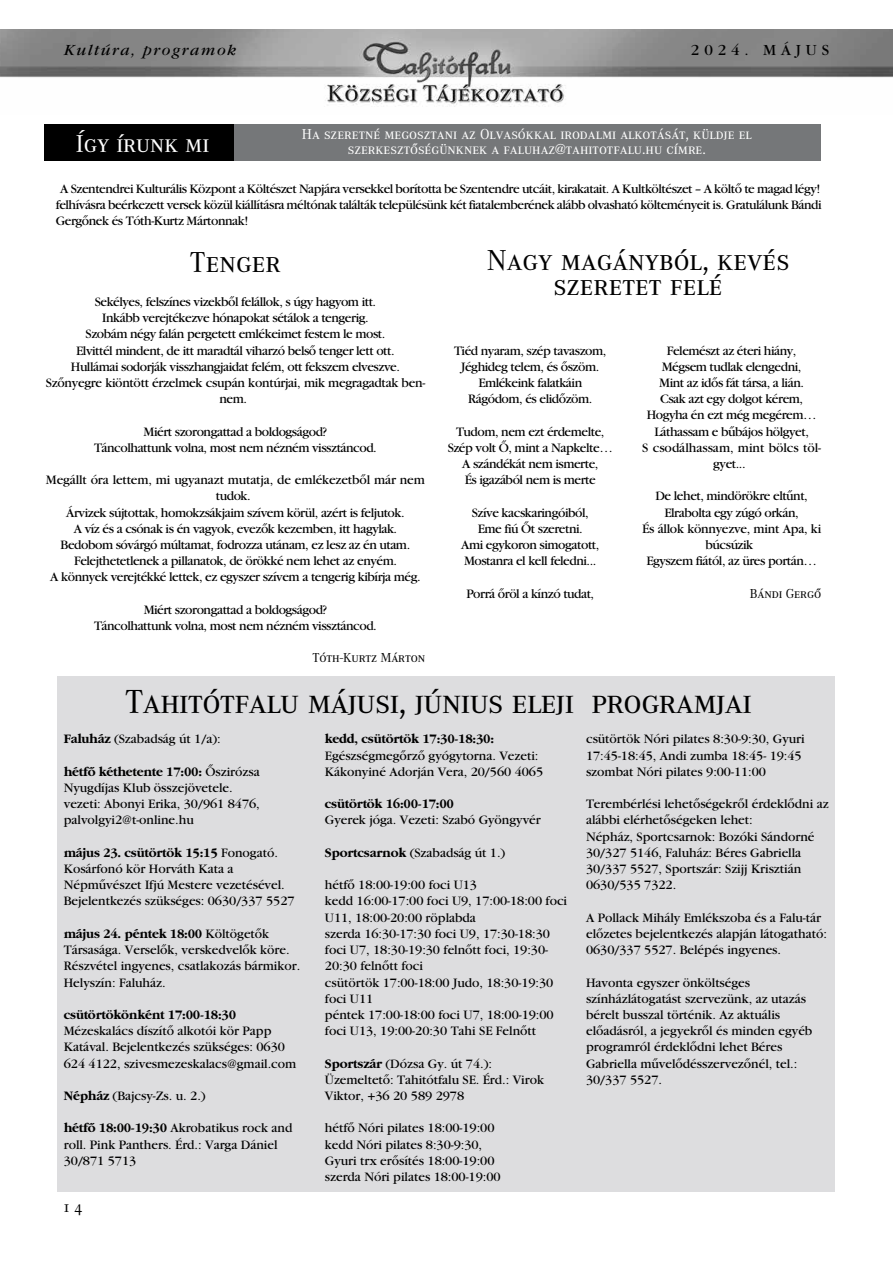
<style>
.page{position:relative;width:893px;height:1263px;background:#fff}
.page>*{position:absolute;margin:0;border:0;box-sizing:border-box;transform-origin:0 0}
.t1{font:34.5px "Corpo ASC Reg H";letter-spacing:-.015em;color:#000}
.t2{font:29.85px/25.5px "Corpo ASC Reg H";color:#000;text-align:center}
.t3{font:25.5px "Corpo ASC Reg H";color:#fff}
.t4{font:16.2px "Garamond Book Italic Hun";letter-spacing:.1em;color:#000}
.t5{font:16.2px "Garamond Book Hun";letter-spacing:.3em;color:#000}
.t6{font:16.2px "Corpo ASC Reg H";color:#000}
.t7{font:15px/14.5px "Corpo ASC Reg H";color:#fff;text-align:center}
.t8{font:13.5px/16.2px "Garamond Book Hun";letter-spacing:-.005em;color:#000}
.t9{font:13.5px/16.2px "Garamond Book Hun";letter-spacing:-.035em;color:#000;text-align:center}
.t10{font:13.5px "Garamond Bold Hun";letter-spacing:-.015em;color:#000}
.t11{font:13.5px "Corpo ASC Reg H";letter-spacing:-.01em;color:#000}
.s1{font-family:"Garamond Bold Hun"}
.s2{font-family:"Garamond Book Hun"}
</style>
<div class="page">
<img style="left:0;top:30px;width:893px;height:77px">
<div style="left:57px;top:676px;width:777px;height:515px;background:#dddddf"></div>
<div style="left:233px;top:125px;width:588px;height:36px;background:#757779"></div>
<div style="left:45px;top:125px;width:189px;height:36px;background:#000"></div>
<p class="t4" style="left:64px;top:41px;width:174px">Kultúra, programok</p>
<p class="t5" style="left:691px;top:40px;width:140px">2024. MÁJUS</p>
<h3 class="t3" style="left:76px;top:129px;width:135px">Így írunk mi</h3>
<p class="t7" style="left:302px;top:128px;width:451px">Ha szeretné megosztani az Olvasókkal irodalmi alkotását, küldje el szerkesztôségünknek a faluhaz@tahitotfalu.hu címre.</p>
<p class="t8" style="left:56px;top:180px;width:767px;text-align:justify;text-indent:4px">A Szentendrei Kulturális Központ a Költészet Napjára versekkel borította be Szentendre utcáit, kirakatait. A Kultköltészet – A költô te magad légy! felhívásra beérkezett versek közül kiállításra méltónak találták településünk két fiatalemberének alább olvasható költeményeit is. Gratulálunk Bándi Gergônek és Tóth-Kurtz Mártonnak!</p>
<h2 class="t2" style="left:190px;top:250px;width:92px">Tenger</h2>
<h2 class="t2" style="left:487px;top:248px;width:304px">Nagy magányból, kevés szeretet felé</h2>
<p class="t9" style="left:46px;top:294px;width:381px">Sekélyes, felszínes vizekbôl felállok, s úgy hagyom itt.<br>Inkább verejtékezve hónapokat sétálok a tengerig.<br>Szobám négy falán pergetett emlékeimet festem le most.<br>Elvittél mindent, de itt maradtál viharzó belsô tenger lett ott.<br>Hullámai sodorják visszhangjaidat felém, ott fekszem elveszve.<br>Szônyegre kiöntött érzelmek csupán kontúrjai, mik megragadtak ben&shy;nem.</p>
<p class="t9" style="left:94px;top:423px;width:284px">Miért szorongattad a boldogságod?<br>Táncolhattunk volna, most nem nézném vissztáncod.</p>
<p class="t9" style="left:46px;top:472px;width:380px">Megállt óra lettem, mi ugyanazt mutatja, de emlékezetbôl már nem tudok.<br>Árvizek sújtottak, homokzsákjaim szívem körül, azért is feljutok.<br>A víz és a csónak is én vagyok, evezôk kezemben, itt hagylak.<br>Bedobom sóvárgó múltamat, fodrozza utánam, ez lesz az én utam.<br>Felejthetetlenek a pillanatok, de örökké nem lehet az enyém.<br>A könnyek verejtékké lettek, ez egyszer szívem a tengerig kibírja még.</p>
<p class="t9" style="left:94px;top:601px;width:284px">Miért szorongattad a boldogságod?<br>Táncolhattunk volna, most nem nézném vissztáncod.</p>
<p class="t11" style="left:312px;top:651px;width:114px">Tóth-Kurtz Márton</p>
<p class="t9" style="left:454px;top:342px;width:154px">Tiéd nyaram, szép tavaszom,<br>Jéghideg telem, és ôszöm.<br>Emlékeink falatkáin<br>Rágódom, és elidôzöm.</p>
<p class="t9" style="left:448px;top:423px;width:167px">Tudom, nem ezt érdemelte,<br>Szép volt Ô, mint a Napkelte…<br>A szándékát nem ismerte,<br>És igazából nem is merte</p>
<p class="t9" style="left:461px;top:504px;width:140px">Szíve kacskaringóiból,<br>Eme fiú Ôt szeretni.<br>Ami egykoron simogatott,<br>Mostanra el kell feledni...</p>
<p class="t9" style="left:466px;top:585px;width:129px">Porrá ôröl a kínzó tudat,</p>
<p class="t9" style="left:642px;top:342px;width:180px">Felemészt az éteri hiány,<br>Mégsem tudlak elengedni,<br>Mint az idôs fát társa, a lián.<br>Csak azt egy dolgot kérem,<br>Hogyha én ezt még megérem…<br>Láthassam e bûbájos hölgyet,<br>S csodálhassam, mint bölcs töl&shy;gyet...</p>
<p class="t9" style="left:642px;top:488px;width:180px">De lehet, mindörökre eltûnt,<br>Elrabolta egy zúgó orkán,<br>És állok könnyezve, mint Apa, ki búcsúzik<br>Egyszem fiától, az üres portán…</p>
<p class="t11" style="left:750px;top:586px;width:73px">Bándi Gergô</p>
<h1 class="t1" style="left:125px;top:682px;width:628px">Tahitótfalu májusi, június eleji programjai</h1>
<p class="t8" style="left:64px;top:731px;width:158px"><span class="s1">Faluház</span> (Szabadság út 1/a):</p>
<p class="t10" style="left:64px;top:764px;width:197px">hétfô kéthetente 17:00: <span class="s2">Ôszirózsa</span></p>
<p class="t8" style="left:64px;top:780px;width:198px">Nyugdíjas Klub összejövetele. vezeti: Abonyi Erika, 30/961 8476, palvolgyi2@t-online.hu</p>
<p class="t10" style="left:64px;top:845px;width:216px">május 23. csütörtök 15:15 <span class="s2">Fonogató.</span></p>
<p class="t8" style="left:64px;top:861px;width:232px">Kosárfonó kör Horváth Kata a<br>Népmûvészet Ifjú Mestere vezetésével.<br>Bejelentkezés szükséges: 0630/337 5527</p>
<p class="t10" style="left:64px;top:926px;width:207px">május 24. péntek 18:00 <span class="s2">Költögetôk</span></p>
<p class="t8" style="left:64px;top:942px;width:238px">Társasága. Verselôk, verskedvelôk köre.<br>Részvétel ingyenes, csatlakozás bármikor.<br>Helyszín: Faluház.</p>
<p class="t10" style="left:64px;top:1007px;width:174px">csütörtökönként 17:00-18:30</p>
<p class="t8" style="left:64px;top:1023px;width:234px">Mézeskalács díszítô alkotói kör Papp<br>Katával. Bejelentkezés szükséges: 0630<br>624 4122, szivesmezeskalacs@gmail.com</p>
<p class="t8" style="left:64px;top:1087px;width:143px"><span class="s1">Népház</span> (Bajcsy-Zs. u. 2.)</p>
<p class="t8" style="left:64px;top:1120px;width:230px"><span class="s1">hétfô 18:00-19:30</span> Akrobatikus rock and roll. Pink Panthers. Érd.: Varga Dániel<br>30/871 5713</p>
<p class="t6" style="left:64px;top:1197px;width:20px">1 4</p>
<p class="t10" style="left:325px;top:732px;width:171px">kedd, csütörtök 17:30-18:30:</p>
<p class="t8" style="left:325px;top:747px;width:220px">Egészségmegôrzô gyógytorna. Vezeti:<br>Kákonyiné Adorján Vera, 20/560 4065</p>
<p class="t10" style="left:325px;top:796px;width:131px">csütörtök 16:00-17:00</p>
<p class="t8" style="left:325px;top:812px;width:217px">Gyerek jóga. Vezeti: Szabó Gyöngyvér</p>
<p class="t8" style="left:325px;top:844px;width:182px"><span class="s1">Sportcsarnok</span> (Szabadság út 1.)</p>
<p class="t8" style="left:325px;top:877px;width:244px">hétfô 18:00-19:00 foci U13<br>kedd 16:00-17:00 foci U9, 17:00-18:00 foci U11, 18:00-20:00 röplabda<br>szerda 16:30-17:30 foci U9, 17:30-18:30 foci U7, 18:30-19:30 felnôtt foci, 19:30- 20:30 felnôtt foci<br>csütörtök 17:00-18:00 Judo, 18:30-19:30 foci U11<br>péntek 17:00-18:00 foci U7, 18:00-19:00 foci U13, 19:00-20:30 Tahi SE Felnôtt</p>
<p class="t8" style="left:325px;top:1055px;width:221px"><span class="s1">Sportszár</span> (Dózsa Gy. út 74.):<br>Üzemeltetô: Tahitótfalu SE. Érd.: Virok<br>Viktor, +36 20 589 2978</p>
<p class="t8" style="left:325px;top:1120px;width:177px">hétfô Nóri pilates 18:00-19:00 kedd Nóri pilates 8:30-9:30,<br>Gyuri trx erôsítés 18:00-19:00 szerda Nóri pilates 18:00-19:00</p>
<p class="t8" style="left:586px;top:731px;width:220px">csütörtök Nóri pilates 8:30-9:30, Gyuri<br>17:45-18:45, Andi zumba 18:45- 19:45 szombat Nóri pilates 9:00-11:00</p>
<p class="t8" style="left:586px;top:796px;width:244px">Terembérlési lehetôségekrôl érdeklôdni az alábbi elérhetôségeken lehet:<br>Népház, Sportcsarnok: Bozóki Sándorné 30/327 5146, Faluház: Béres Gabriella 30/337 5527, Sportszár: Szijj Krisztián 0630/535 7322.</p>
<p class="t8" style="left:586px;top:909px;width:242px">A Pollack Mihály Emlékszoba és a Falu-tár elôzetes bejelentkezés alapján látogatható:<br>0630/337 5527. Belépés ingyenes.</p>
<p class="t8" style="left:586px;top:974px;width:228px">Havonta egyszer önköltséges színházlátogatást szervezünk, az utazás bérelt busszal történik. Az aktuális elôadásról, a jegyekrôl és minden egyéb programról érdeklôdni lehet Béres Gabriella mûvelôdésszervezônél, tel.:<br>30/337 5527.</p>
</div>
